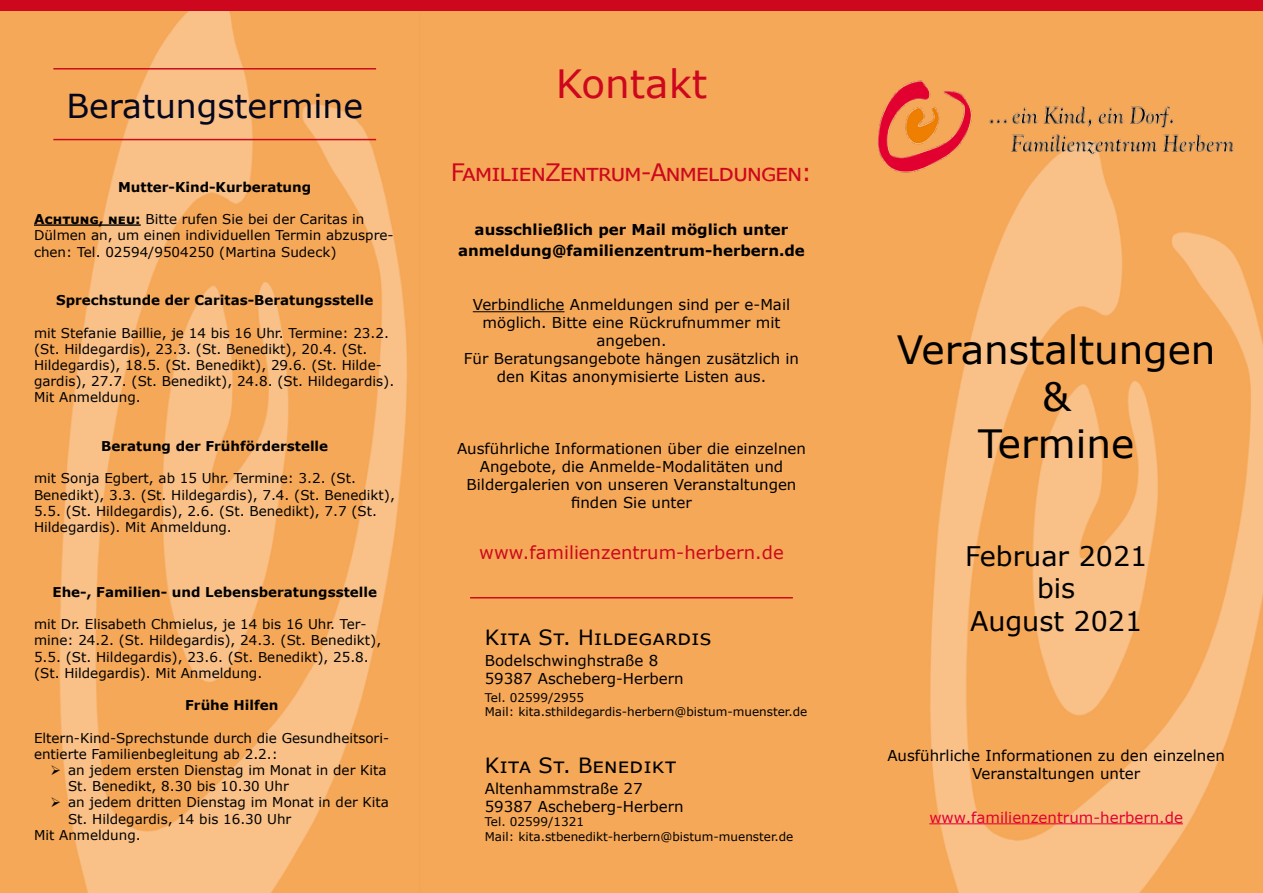
<style>
.page{position:relative;width:1263px;height:893px;background:#fff}
.page>*{position:absolute;margin:0;border:0;box-sizing:border-box;transform-origin:0 0}
.t1{font:39px/46.8px "Verdana";color:#000;text-align:center}
.t2{font:39px "Verdana";color:#cd071e}
.t3{font:33px "Verdana";color:#04071e}
.t4{font:27px/32.4px "Verdana";color:#000;text-align:center}
.t5{font:24px "Verdana";letter-spacing:-.055em;color:#cd071e}
.t6{font:21px "Verdana";color:#000}
.t7{font:18px "Verdana";color:#cd071e}
.t8{font:15px/18px "Verdana";color:#000;text-align:center}
.t9{font:700 15px/21px "Verdana";color:#000;text-align:center}
.t10{font:15px "Verdana";color:#e20031}
.t11{font:13.5px/16.2px "Verdana";color:#000}
.t12{font:700 13.5px "Verdana";color:#000}
.t13{font:12px/14.4px "Verdana";color:#000}
.s1{font-weight:700}
</style>
<div class="page">
<img style="left:842px;top:10px;width:421px;height:883px">
<div style="left:419px;top:0;width:423px;height:893px;background:#f5a857"></div>
<img style="left:0;top:10px;width:421px;height:883px">
<hr style="left:34px;top:224px;width:107px;height:2px;background:#000">
<hr style="left:53px;top:68px;width:323px;height:2px;background:#cd0b1e">
<hr style="left:53px;top:139px;width:323px;height:1px;background:#cd0b1e">
<hr style="left:473px;top:311px;width:91px;height:1px;background:#000">
<hr style="left:470px;top:597px;width:323px;height:1px;background:#cd0b1e">
<img style="left:875px;top:75px;width:362px;height:104px">
<hr style="left:929px;top:823px;width:254px;height:1px;background:#e20031">
<div style="left:0;top:0;width:1263px;height:10px;background:#cc071e"></div>
<svg style="left:52px;top:765px;width:8px;height:10px"></svg>
<svg style="left:52px;top:797px;width:8px;height:10px"></svg>
<h2 class="t3" style="left:66px;top:83px;width:298px">Beratungstermine</h2>
<p class="t12" style="left:118px;top:177px;width:195px">Mutter-Kind-Kurberatung</p>
<p class="t11" style="left:34px;top:211px;width:361px"><span class="s1">Achtung, neu:</span> Bitte rufen Sie bei der Caritas in<br>Dülmen an, um einen individuellen Termin abzuspre&shy;chen: Tel. 02594/9504250 (Martina Sudeck)</p>
<p class="t12" style="left:56px;top:291px;width:319px">Sprechstunde der Caritas-Beratungsstelle</p>
<p class="t11" style="left:34px;top:324px;width:362px">mit Stefanie Baillie, je 14 bis 16 Uhr. Termine: 23.2. (St. Hildegardis), 23.3. (St. Benedikt), 20.4. (St.<br>Hildegardis), 18.5. (St. Benedikt), 29.6. (St. Hilde&shy;gardis), 27.7. (St. Benedikt), 24.8. (St. Hildegardis).<br>Mit Anmeldung.</p>
<p class="t12" style="left:101px;top:436px;width:228px">Beratung der Frühförderstelle</p>
<p class="t11" style="left:34px;top:470px;width:362px">mit Sonja Egbert, ab 15 Uhr. Termine: 3.2. (St.<br>Benedikt), 3.3. (St. Hildegardis), 7.4. (St. Benedikt), 5.5. (St. Hildegardis), 2.6. (St. Benedikt), 7.7 (St.<br>Hildegardis). Mit Anmeldung.</p>
<p class="t12" style="left:52px;top:582px;width:326px">Ehe-, Familien- und Lebensberatungsstelle</p>
<p class="t11" style="left:34px;top:616px;width:349px">mit Dr. Elisabeth Chmielus, je 14 bis 16 Uhr. Ter&shy;mine: 24.2. (St. Hildegardis), 24.3. (St. Benedikt), 5.5. (St. Hildegardis), 23.6. (St. Benedikt), 25.8. (St. Hildegardis). Mit Anmeldung.</p>
<p class="t12" style="left:185px;top:696px;width:95px">Frühe Hilfen</p>
<p class="t11" style="left:34px;top:729px;width:357px">Eltern-Kind-Sprechstunde durch die Gesundheitsori&shy;entierte Familienbegleitung ab 2.2.:</p>
<p class="t11" style="left:68px;top:762px;width:320px">an jedem ersten Dienstag im Monat in der Kita</p>
<p class="t11" style="left:68px;top:778px;width:222px">St. Benedikt, 8.30 bis 10.30 Uhr</p>
<p class="t11" style="left:68px;top:794px;width:322px">an jedem dritten Dienstag im Monat in der Kita</p>
<p class="t11" style="left:68px;top:810px;width:225px">St. Hildegardis, 14 bis 16.30 Uhr</p>
<p class="t11" style="left:34px;top:827px;width:108px">Mit Anmeldung.</p>
<h1 class="t2" style="left:556px;top:57px;width:153px">Kontakt</h1>
<h3 class="t5" style="left:451px;top:155px;width:363px">FamilienZentrum - Anmeldungen:</h3>
<p class="t9" style="left:458px;top:219px;width:348px">ausschließlich per Mail möglich unter anmeldung@familienzentrum-herbern.de</p>
<p class="t8" style="left:464px;top:296px;width:337px">Verbindliche Anmeldungen sind per e-Mail möglich. Bitte eine Rückrufnummer mit angeben.<br>Für Beratungsangebote hängen zusätzlich in den Kitas anonymisierte Listen aus.</p>
<p class="t8" style="left:457px;top:440px;width:350px">Ausführliche Informationen über die einzelnen Angebote, die Anmelde-Modalitäten und Bildergalerien von unseren Veranstaltungen finden Sie unter</p>
<h3 class="t7" style="left:479px;top:540px;width:306px">www.familienzentrum-herbern.de</h3>
<h3 class="t6" style="left:485px;top:623px;width:228px">Kita St. Hildegardis</h3>
<p class="t8" style="left:485px;top:651px;width:200px;text-align:left">Bodelschwinghstraße 8<br>59387 Ascheberg-Herbern</p>
<p class="t13" style="left:485px;top:690px;width:324px">Tel. 02599/2955<br>Mail: kita.sthildegardis-herbern@bistum-muenster.de</p>
<h3 class="t6" style="left:485px;top:751px;width:193px">Kita St. Benedikt</h3>
<p class="t8" style="left:485px;top:779px;width:200px;text-align:left">Altenhammstraße 27<br>59387 Ascheberg-Herbern</p>
<p class="t13" style="left:485px;top:815px;width:310px">Tel. 02599/1321<br>Mail: kita.stbenedikt-herbern@bistum-muenster.de</p>
<h1 class="t1" style="left:897px;top:326px;width:320px">Veranstaltungen &amp;<br>Termine</h1>
<h3 class="t4" style="left:965px;top:540px;width:184px">Februar 2021 bis<br>August 2021</h3>
<p class="t8" style="left:887px;top:747px;width:339px">Ausführliche Informationen zu den einzelnen<br>Veranstaltungen unter</p>
<p class="t10" style="left:929px;top:807px;width:255px">www.familienzentrum-herbern.de</p>
</div>
